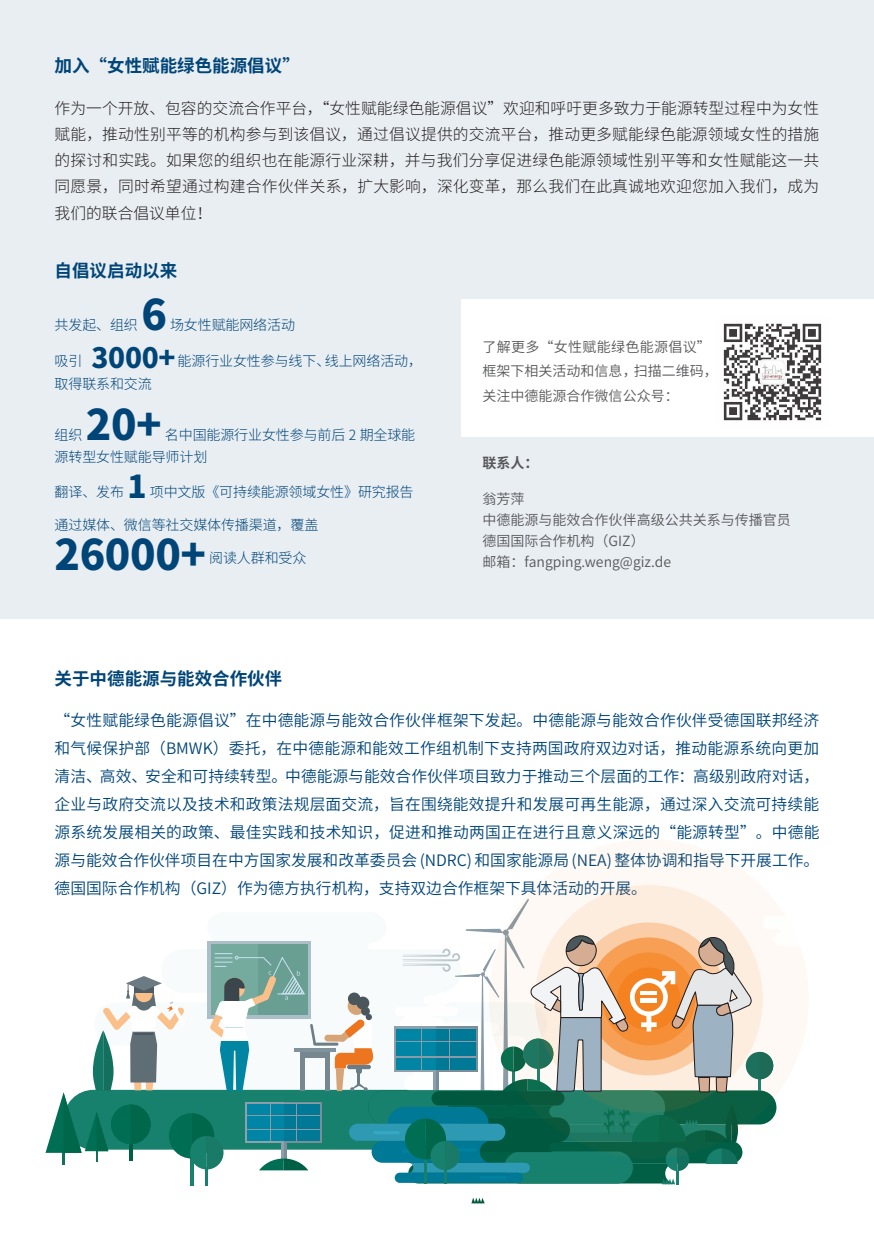
<style>
.page{position:relative;width:874px;height:1241px;background:#fff}
.page>*{position:absolute;margin:0;border:0;box-sizing:border-box;transform-origin:0 0}
.List_Paragraph{font:900 42px "Noto Sans Hans";letter-spacing:-.01em;color:#004578}
.List_Paragraph-2{font:900 31.5px "Noto Sans Hans";color:#004578}
.t1{font:700 17.5px "Noto Sans Hans";color:#004578}
.List_Paragraph-3{font:600 15.75px/28px "Noto Sans Hans";color:#004578;text-align:justify}
.List_Paragraph-4{font:300 15.75px/26.2px "Noto Sans Hans";letter-spacing:.01em;color:#231f20;text-align:justify}
.List_Paragraph-5{font:300 14px/22.8px "Noto Sans Hans";letter-spacing:-.01em;color:#004578}
.List_Paragraph-6{font:600 14px/24.5px "Noto Sans Hans";color:#57585a}
.t2{font:700 14px "Noto Sans Hans";color:#57585a}
.s1{font-weight:900;font-size:28px}
</style>
<div class="page">
<div style="left:0;top:0;width:873px;height:618px;background:#e9eef3"></div>
<div style="left:461px;top:299px;width:412px;height:138px;background:#fff"></div>
<img style="left:723px;top:323px;width:99px;height:98px">
<div style="left:64px;top:1089px;width:420px;height:60px;background:#18816e;border-radius:30px"></div>
<div style="left:368px;top:1090px;width:408px;height:34px;background:#005f45;border-radius:17px"></div>
<hr style="left:190px;top:1155px;width:3px;height:30px;background:#18816e">
<hr style="left:205px;top:1167px;width:3px;height:18px;background:#18816e">
<div style="left:488px;top:839px;width:320px;height:319px;background:#fef9f4;border-radius:50%"></div>
<div style="left:534px;top:884px;width:228px;height:228px;background:#fdeddf;border-radius:50%"></div>
<svg style="left:762px;top:916px;width:37px;height:29px"></svg>
<div style="left:207px;top:940px;width:104px;height:78px;background:#acbfc9"></div>
<div style="left:211px;top:944px;width:96px;height:70px;background:#75ab9e"></div>
<div style="left:258px;top:944px;width:49px;height:70px;background:#699e93"></div>
<hr style="left:313px;top:1042px;width:25px;height:3px;background:#6e7e86;border-radius:2px">
<div style="left:304px;top:1049px;width:24px;height:8px;background:#768790"></div>
<div style="left:325px;top:1050px;width:5px;height:40px;background:#768790"></div>
<svg style="left:316px;top:1048px;width:19px;height:3px"></svg>
<div style="left:324px;top:1034px;width:22px;height:7px;background:#d7a478;border-radius:3px"></div>
<svg style="left:335px;top:898px;width:416px;height:305px"></svg>
<div style="left:348px;top:992px;width:12px;height:12px;background:#4a555c;border-radius:50%"></div>
<div style="left:356px;top:996px;width:13px;height:13px;background:#4a555c;border-radius:50%"></div>
<div style="left:361px;top:1006px;width:8px;height:9px;background:#4a555c;border-radius:50%"></div>
<div style="left:365px;top:1013px;width:7px;height:6px;background:#4a555c;border-radius:50%"></div>
<svg style="left:245px;top:1101px;width:77px;height:41px"></svg>
<div style="left:297px;top:1103px;width:23px;height:11px;background:#007997"></div>
<div style="left:297px;top:1116px;width:23px;height:12px;background:#007997"></div>
<div style="left:297px;top:1130px;width:23px;height:10px;background:#007997"></div>
<svg style="left:45px;top:953px;width:271px;height:217px"></svg>
<p class="t1" style="left:55px;top:55px;width:247px">加入“女性赋能绿色能源倡议”</p>
<p class="List_Paragraph-4" style="left:55px;top:95px;width:765px">作为一个开放、包容的交流合作平台，“女性赋能绿色能源倡议”欢迎和呼吁更多致力于能源转型过程中为女性赋能，推动性别平等的机构参与到该倡议，通过倡议提供的交流平台，推动更多赋能绿色能源领域女性的措施的探讨和实践。如果您的组织也在能源行业深耕，并与我们分享促进绿色能源领域性别平等和女性赋能这一共同愿景，同时希望通过构建合作伙伴关系，扩大影响，深化变革，那么我们在此真诚地欢迎您加入我们，成为我们的联合倡议单位！</p>
<p class="t1" style="left:55px;top:261px;width:124px">自倡议启动以来</p>
<p class="List_Paragraph-5" style="left:55px;top:314px;width:85px">共发起、组织</p>
<p class="List_Paragraph" style="left:141px;top:291px;width:27px">6</p>
<p class="List_Paragraph-5" style="left:170px;top:314px;width:126px">场女性赋能网络活动</p>
<p class="List_Paragraph-5" style="left:55px;top:350px;width:369px">吸引 <span class="s1">3000+</span>能源行业女性参与线下、线上网络活动，取得联系和交流</p>
<p class="List_Paragraph-5" style="left:55px;top:423px;width:29px">组织</p>
<p class="List_Paragraph" style="left:86px;top:400px;width:77px">20+</p>
<p class="List_Paragraph-5" style="left:55px;top:423px;width:362px;text-indent:110px">名中国能源行业女性参与前后 2 期全球能源转型女性赋能导师计划</p>
<p class="List_Paragraph-5" style="left:55px;top:481px;width:71px">翻译、发布</p>
<p class="List_Paragraph-2" style="left:127px;top:469px;width:21px">1</p>
<p class="List_Paragraph-5" style="left:150px;top:481px;width:265px">项中文版《可持续能源领域女性》研究报告</p>
<p class="List_Paragraph-5" style="left:55px;top:514px;width:265px">通过媒体、微信等社交媒体传播渠道，覆盖</p>
<p class="List_Paragraph" style="left:55px;top:531px;width:153px">26000+</p>
<p class="List_Paragraph-5" style="left:209px;top:547px;width:99px">阅读人群和受众</p>
<p class="List_Paragraph-6" style="left:482px;top:335px;width:237px">了解更多“女性赋能绿色能源倡议”框架下相关活动和信息，扫描二维码，关注中德能源合作微信公众号：</p>
<p class="t2" style="left:482px;top:455px;width:57px">联系人：</p>
<p class="List_Paragraph-6" style="left:482px;top:487px;width:43px">翁芳萍</p>
<p class="List_Paragraph-6" style="left:482px;top:508px;width:309px">中德能源与能效合作伙伴高级公共关系与传播官员</p>
<p class="List_Paragraph-6" style="left:482px;top:529px;width:164px">德国国际合作机构（GIZ）</p>
<p class="List_Paragraph-6" style="left:482px;top:550px;width:190px">邮箱：fangping.weng@giz.de</p>
<p class="t1" style="left:55px;top:668px;width:229px">关于中德能源与能效合作伙伴</p>
<p class="List_Paragraph-3" style="left:55px;top:706px;width:766px">“女性赋能绿色能源倡议”在中德能源与能效合作伙伴框架下发起。中德能源与能效合作伙伴受德国联邦经济和气候保护部（BMWK）委托，在中德能源和能效工作组机制下支持两国政府双边对话，推动能源系统向更加清洁、高效、安全和可持续转型。中德能源与能效合作伙伴项目致力于推动三个层面的工作：高级别政府对话，企业与政府交流以及技术和政策法规层面交流，旨在围绕能效提升和发展可再生能源，通过深入交流可持续能源系统发展相关的政策、最佳实践和技术知识，促进和推动两国正在进行且意义深远的“能源转型”。中德能源与能效合作伙伴项目在中方国家发展和改革委员会 (NDRC) 和国家能源局 (NEA) 整体协调和指导下开展工作。德国国际合作机构（GIZ）作为德方执行机构，支持双边合作框架下具体活动的开展。</p>
</div>
